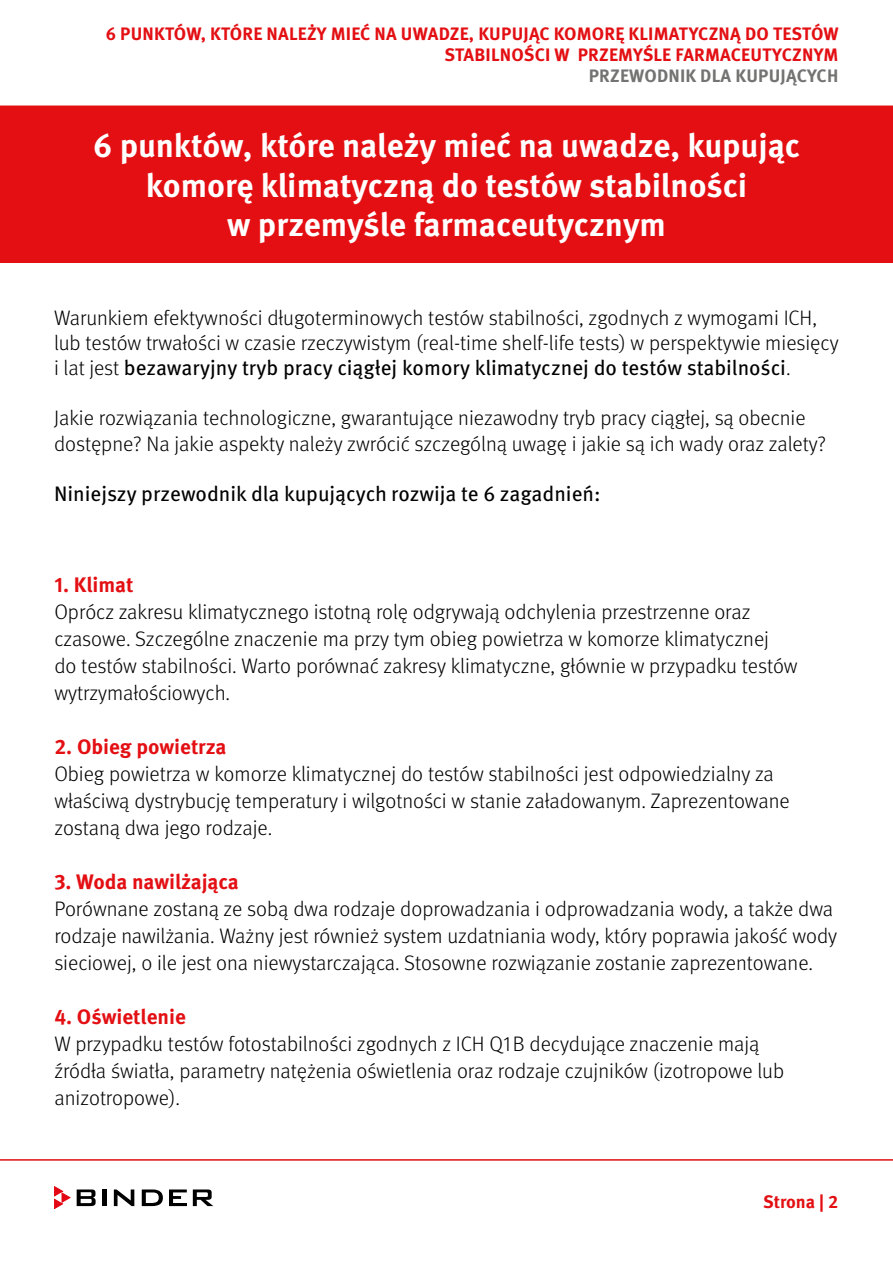
<style>
.page{position:relative;width:893px;height:1263px;background:#fff}
.page>*{position:absolute;margin:0;border:0;box-sizing:border-box;transform-origin:0 0}
.t1{font:700 33px/39.6px "Meta Pro";letter-spacing:-.005em;color:#fff;text-align:center}
.t2{font:300 21px/27px "Meta Pro";color:#000}
.t3{font:700 21px "Meta Pro";color:#e30f13}
.t4{font:21px "Meta Pro";color:#000}
.t5{font:700 18px/21px "Meta Pro";letter-spacing:.01em;color:#e30f13;text-align:right}
.t6{font:700 18px "Meta Pro";letter-spacing:.01em;color:#737372}
.s1{font-weight:400}
</style>
<div class="page">
<svg style="left:0;top:1159px;width:893px;height:48px"></svg>
<svg style="left:77px;top:1189px;width:19px;height:17px"></svg>
<hr style="left:102px;top:1189px;width:4px;height:17px;background:#000">
<svg style="left:114px;top:1189px;width:20px;height:17px"></svg>
<svg style="left:142px;top:1189px;width:21px;height:17px"></svg>
<svg style="left:169px;top:1189px;width:18px;height:17px"></svg>
<svg style="left:193px;top:1189px;width:20px;height:17px"></svg>
<svg style="left:54px;top:1186px;width:16px;height:23px"></svg>
<svg style="left:0;top:105px;width:893px;height:1px"></svg>
<div style="left:0;top:106px;width:893px;height:156px;background:#e30f13"></div>
<p class="t5" style="left:106px;top:22px;width:734px">6 PUNKTÓW, KTÓRE NALEŻY MIEĆ NA UWADZE, KUPUJĄC KOMORĘ KLIMATYCZNĄ DO TESTÓW<br>STABILNOŚCI W PRZEMYŚLE FARMACEUTYCZNYM</p>
<p class="t6" style="left:589px;top:61px;width:251px">PRZEWODNIK DLA KUPUJĄCYCH</p>
<p class="t1" style="left:93px;top:124px;width:709px">6 punktów, które należy mieć na uwadze, kupując komorę klimatyczną do testów stabilności<br>w przemyśle farmaceutycznym</p>
<p class="t2" style="left:54px;top:304px;width:786px;line-height:25.2px">Warunkiem efektywności długoterminowych testów stabilności, zgodnych z wymogami ICH, lub testów trwałości w czasie rzeczywistym (real-time shelf-life tests) w perspektywie miesięcy i lat jest <span class="s1">bezawaryjny tryb pracy ciągłej komory klimatycznej do testów stabilności</span>.</p>
<p class="t2" style="left:54px;top:404px;width:774px;line-height:25.2px">Jakie rozwiązania technologiczne, gwarantujące niezawodny tryb pracy ciągłej, są obecnie dostępne? Na jakie aspekty należy zwrócić szczególną uwagę i jakie są ich wady oraz zalety?</p>
<p class="t4" style="left:54px;top:478px;width:548px">Niniejszy przewodnik dla kupujących rozwija te 6 zagadnień:</p>
<p class="t3" style="left:54px;top:568px;width:81px">1. Klimat</p>
<p class="t2" style="left:54px;top:597px;width:745px">Oprócz zakresu klimatycznego istotną rolę odgrywają odchylenia przestrzenne oraz czasowe. Szczególne znaczenie ma przy tym obieg powietrza w komorze klimatycznej<br>do testów stabilności. Warto porównać zakresy klimatyczne, głównie w przypadku testów wytrzymałościowych.</p>
<p class="t3" style="left:54px;top:730px;width:174px">2. Obieg powietrza</p>
<p class="t2" style="left:54px;top:759px;width:737px">Obieg powietrza w komorze klimatycznej do testów stabilności jest odpowiedzialny za właściwą dystrybucję temperatury i wilgotności w stanie załadowanym. Zaprezentowane zostaną dwa jego rodzaje.</p>
<p class="t3" style="left:54px;top:865px;width:186px">3. Woda nawilżająca</p>
<p class="t2" style="left:54px;top:894px;width:784px">Porównane zostaną ze sobą dwa rodzaje doprowadzania i odprowadzania wody, a także dwa rodzaje nawilżania. Ważny jest również system uzdatniania wody, który poprawia jakość wody sieciowej, o ile jest ona niewystarczająca. Stosowne rozwiązanie zostanie zaprezentowane.</p>
<p class="t3" style="left:54px;top:1000px;width:133px">4. Oświetlenie</p>
<p class="t2" style="left:54px;top:1029px;width:731px">W przypadku testów fotostabilności zgodnych z ICH Q1B decydujące znaczenie mają źródła światła, parametry natężenia oświetlenia oraz rodzaje czujników (izotropowe lub anizotropowe).</p>
<p class="t5" style="left:763px;top:1190px;width:77px">Strona | 2</p>
</div>
